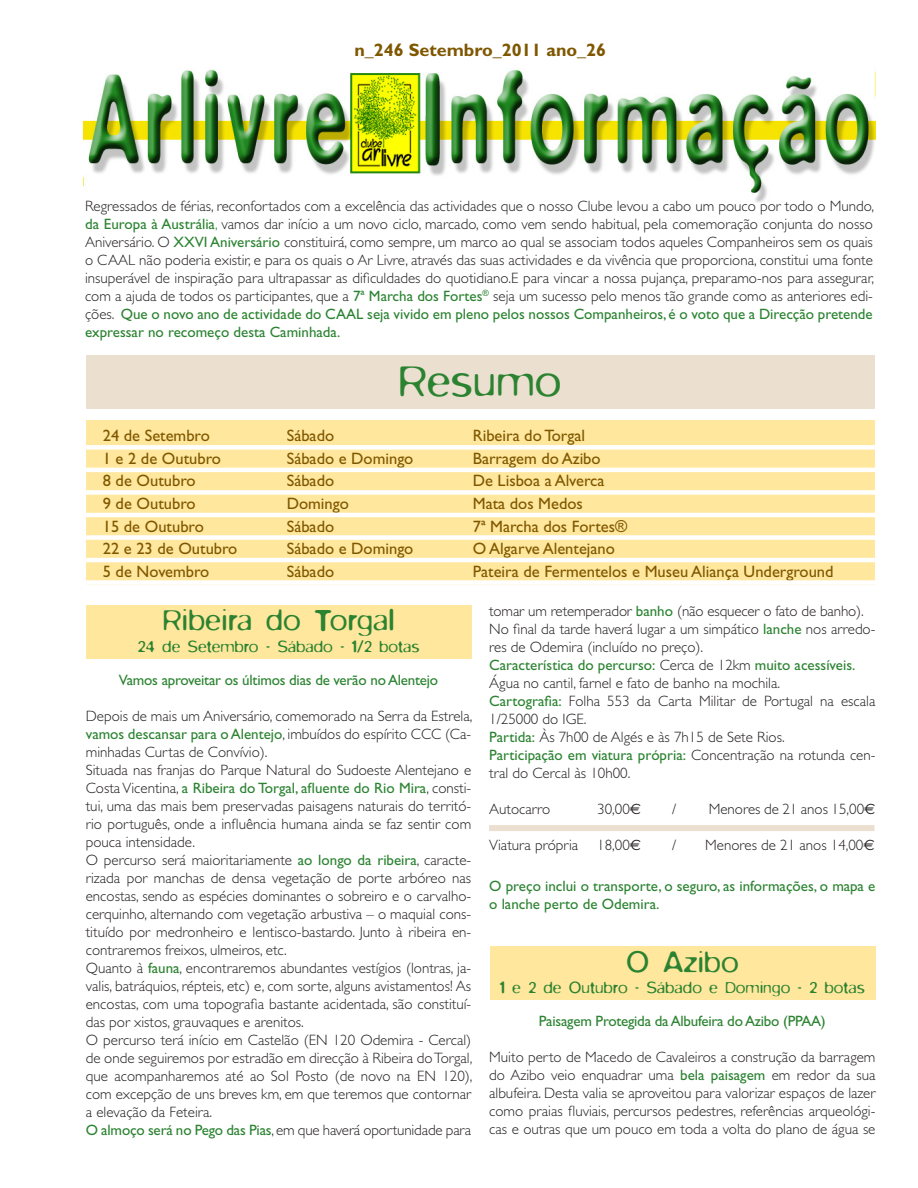
<style>
.page{position:relative;width:918px;height:1188px;background:#fff}
.page>*{position:absolute;margin:0;border:0;box-sizing:border-box;transform-origin:0 0}
.t1{font:300 49.5px "Blur";color:#2b8331}
.titulo_actividade{font:300 33px "Blur";color:#2b8331}
.subtitulo_actividade{font:300 18px "Blur";color:#2b8331}
.t2{font:700 18px "Gill Sans";color:#7f5700}
.t3{font:16.5px "Gill Sans";color:#7f5700}
.t4{font:300 15px/18px "Gill Sans";color:#231f20;text-align:justify}
.t5{font:15px/18px "Gill Sans";color:#2b8331}
.s1{font-weight:400;color:#2b8331}
.s2{color:#2b8331}
.s3{font-weight:300;color:#231f20}
.s4{font-family:"Euro Sans";font-weight:400}
</style>
<div class="page">
<img style="left:83px;top:69px;width:793px;height:133px">
<div style="left:490px;top:946px;width:385px;height:54px;background:#ffe79d"></div>
<div style="left:86px;top:355px;width:789px;height:53px;background:#ebdfcf"></div>
<div style="left:86px;top:420px;width:789px;height:165px;background:#ffe79d"></div>
<div style="left:71px;top:445px;width:810px;height:5px;background:#fff"></div>
<hr style="left:71px;top:468px;width:810px;height:4px;background:#fff">
<div style="left:71px;top:490px;width:810px;height:5px;background:#fff"></div>
<hr style="left:71px;top:513px;width:810px;height:4px;background:#fff">
<div style="left:71px;top:535px;width:810px;height:5px;background:#fff"></div>
<hr style="left:71px;top:558px;width:810px;height:4px;background:#fff">
<div style="left:85px;top:580px;width:810px;height:5px;background:#fff"></div>
<div style="left:86px;top:605px;width:385px;height:53px;background:#ffe79d"></div>
<div style="left:489px;top:825px;width:386px;height:6px;background:#ebdfcf"></div>
<p class="t2" style="left:354px;top:39px;width:253px">n_246 Setembro_2011 ano_26</p>
<p class="t4" style="left:85px;top:197px;width:791px">Regressados de férias, reconfortados com a excelência das actividades que o nosso Clube levou a cabo um pouco por todo o Mundo, <span class="s1">da Europa à Austrália</span><span class="s2">,</span> vamos dar início a um novo ciclo, marcado, como vem sendo habitual, pela comemoração conjunta do nosso Aniversário. O <span class="s1">XXVI Aniversário</span> constituirá, como sempre, um marco ao qual se associam todos aqueles Companheiros sem os quais o CAAL não poderia existir, e para os quais o Ar Livre, através das suas actividades e da vivência que proporciona, constitui uma fonte insuperável de inspiração para ultrapassar as dificuldades do quotidiano.E para vincar a nossa pujança, preparamo-nos para assegurar, com a ajuda de todos os participantes, que a <span class="s1">7ª Marcha dos Fortes</span><sup>®</sup> seja um sucesso pelo menos tão grande como as anteriores edi&shy;ções. <span class="s1">Que o novo ano de actividade do CAAL seja vivido em pleno pelos nossos Companheiros, é o voto que a Direcção pretende expressar no recomeço desta Caminhada.</span></p>
<p class="t1" style="left:398px;top:353px;width:165px">Resumo</p>
<p class="t3" style="left:103px;top:426px;width:109px">24 de Setembro</p>
<p class="t3" style="left:287px;top:426px;width:49px">Sábado</p>
<p class="t3" style="left:473px;top:426px;width:114px">Ribeira do Torgal</p>
<p class="t3" style="left:103px;top:449px;width:120px">1 e 2 de Outubro</p>
<p class="t3" style="left:287px;top:449px;width:128px">Sábado e Domingo</p>
<p class="t3" style="left:473px;top:449px;width:129px">Barragem do Azibo</p>
<p class="t3" style="left:103px;top:471px;width:94px">8 de Outubro</p>
<p class="t3" style="left:287px;top:471px;width:49px">Sábado</p>
<p class="t3" style="left:473px;top:471px;width:133px">De Lisboa a Alverca</p>
<p class="t3" style="left:103px;top:494px;width:94px">9 de Outubro</p>
<p class="t3" style="left:287px;top:494px;width:64px">Domingo</p>
<p class="t3" style="left:473px;top:494px;width:112px">Mata dos Medos</p>
<p class="t3" style="left:103px;top:517px;width:103px">15 de Outubro</p>
<p class="t3" style="left:287px;top:517px;width:49px">Sábado</p>
<p class="t3" style="left:473px;top:517px;width:156px">7ª Marcha dos Fortes®</p>
<p class="t3" style="left:103px;top:539px;width:136px">22 e 23 de Outubro</p>
<p class="t3" style="left:287px;top:539px;width:128px">Sábado e Domingo</p>
<p class="t3" style="left:473px;top:539px;width:144px">O Algarve Alentejano</p>
<p class="t3" style="left:103px;top:562px;width:108px">5 de Novembro</p>
<p class="t3" style="left:287px;top:562px;width:49px">Sábado</p>
<p class="t3" style="left:473px;top:562px;width:362px">Pateira de Fermentelos e Museu Aliança Underground</p>
<p class="titulo_actividade" style="left:163px;top:602px;width:233px">Ribeira do Torgal</p>
<p class="subtitulo_actividade" style="left:137px;top:636px;width:284px">24 de Setembro - Sábado - 1/2 botas</p>
<p class="t5" style="left:119px;top:671px;width:321px">Vamos aproveitar os últimos dias de verão no Alentejo</p>
<p class="t4" style="left:86px;top:707px;width:388px">Depois de mais um Aniversário, comemorado na Serra da Estrela, <span class="s1">vamos descansar para o Alentejo</span>, imbuídos do espírito CCC (Ca&shy;minhadas Curtas de Convívio).</p>
<p class="t4" style="left:86px;top:761px;width:387px">Situada nas franjas do Parque Natural do Sudoeste Alentejano e Costa Vicentina, <span class="s1">a Ribeira do Torgal, afluente do Rio Mira</span>, consti&shy;tui, uma das mais bem preservadas paisagens naturais do territó&shy;rio português, onde a influência humana ainda se faz sentir com pouca intensidade.</p>
<p class="t4" style="left:86px;top:851px;width:387px">O percurso será maioritariamente <span class="s1">ao longo da ribeira</span>, caracte&shy;rizada por manchas de densa vegetação de porte arbóreo nas encostas, sendo as espécies dominantes o sobreiro e o carvalho&shy;cerquinho, alternando com vegetação arbustiva – o maquial cons&shy;tituído por medronheiro e lentisco-bastardo. Junto à ribeira en&shy;contraremos freixos, ulmeiros, etc.</p>
<p class="t4" style="left:86px;top:959px;width:387px">Quanto à <span class="s1">fauna</span>, encontraremos abundantes vestígios (lontras, ja&shy;valis, batráquios, répteis, etc) e, com sorte, alguns avistamentos! As encostas, com uma topografia bastante acidentada, são constituí&shy;das por xistos, grauvaques e arenitos.</p>
<p class="t4" style="left:86px;top:1031px;width:388px">O percurso terá início em Castelão (EN 120 Odemira - Cercal) de onde seguiremos por estradão em direcção à Ribeira do Torgal, que acompanharemos até ao Sol Posto (de novo na EN 120), com excepção de uns breves km, em que teremos que contornar a elevação da Feteira.</p>
<p class="t4" style="left:86px;top:1121px;width:387px"><span class="s1">O almoço será no Pego das Pias</span>, em que haverá oportunidade para</p>
<p class="t4" style="left:489px;top:602px;width:376px">tomar um retemperador <span class="s1">banho</span> (não esquecer o fato de banho).</p>
<p class="t4" style="left:489px;top:620px;width:388px">No final da tarde haverá lugar a um simpático <span class="s1">lanche</span> nos arredo&shy;res de Odemira (incluído no preço).</p>
<p class="t5" style="left:489px;top:656px;width:368px">Característica do percurso: <span class="s3">Cerca de 12km</span> muito acessíveis.</p>
<p class="t4" style="left:489px;top:674px;width:292px">Água no cantil, farnel e fato de banho na mochila.</p>
<p class="t4" style="left:489px;top:692px;width:388px"><span class="s1">Cartografia:</span> Folha 553 da Carta Militar de Portugal na escala<br>1/25000 do IGE.</p>
<p class="t4" style="left:489px;top:728px;width:297px"><span class="s1">Partida:</span> Às 7h00 de Algés e às 7h15 de Sete Rios.</p>
<p class="t4" style="left:489px;top:746px;width:388px"><span class="s1">Participação em viatura própria:</span> Concentração na rotunda cen&shy;tral do Cercal às 10h00.</p>
<p class="t4" style="left:489px;top:800px;width:63px">Autocarro</p>
<p class="t4" style="left:597px;top:800px;width:45px">30,00<span class="s4">€</span></p>
<p class="t4" style="left:672px;top:800px;width:6px">/</p>
<p class="t4" style="left:709px;top:800px;width:168px">Menores de 21 anos 15,00<span class="s4">€</span></p>
<p class="t4" style="left:489px;top:836px;width:90px">Viatura própria</p>
<p class="t4" style="left:597px;top:836px;width:45px">18,00<span class="s4">€</span></p>
<p class="t4" style="left:672px;top:836px;width:6px">/</p>
<p class="t4" style="left:705px;top:836px;width:171px">Menores de 21 anos 14,00<span class="s4">€</span></p>
<p class="t5" style="left:489px;top:877px;width:388px">O preço inclui o transporte, o seguro, as informações, o mapa e o lanche perto de Odemira.</p>
<p class="titulo_actividade" style="left:626px;top:943px;width:114px">O Azibo</p>
<p class="subtitulo_actividade" style="left:500px;top:978px;width:366px">1 e 2 de Outubro - Sábado e Domingo - 2 botas</p>
<p class="t5" style="left:539px;top:1013px;width:288px">Paisagem Protegida da Albufeira do Azibo (PPAA)</p>
<p class="t4" style="left:489px;top:1048px;width:388px">Muito perto de Macedo de Cavaleiros a construção da barragem do Azibo veio enquadrar uma <span class="s1">bela paisagem</span> em redor da sua albufeira. Desta valia se aproveitou para valorizar espaços de lazer como praias fluviais, percursos pedestres, referências arqueológi&shy;cas e outras que um pouco em toda a volta do plano de água se</p>
</div>
